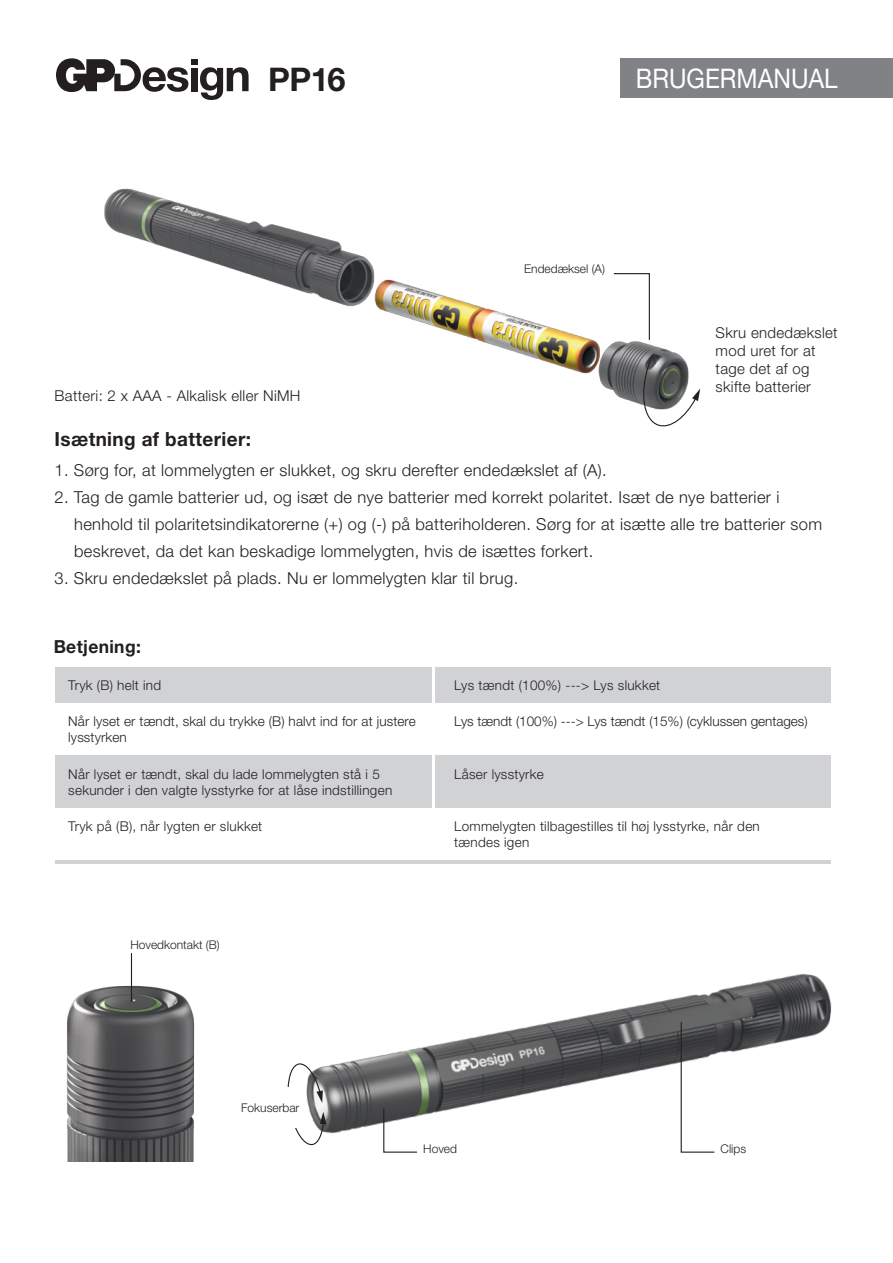
<style>
.page{position:relative;width:893px;height:1263px;background:#fff}
.page>*{position:absolute;margin:0;border:0;box-sizing:border-box;transform-origin:0 0}
.t1{font:700 32.55px "Helvetica Neue LT Std";color:#231f20}
.t2{font:27px "Helvetica Neue LT Std";color:#fff;scale:.9 1}
.t3{font:700 19.5px "Helvetica Neue LT Std";letter-spacing:.02em;color:#231f20}
.t4{font:700 18px "Helvetica Neue LT Std";letter-spacing:.02em;color:#231f20}
.t5{font:300 16.5px/27px "Helvetica Neue LT Std";letter-spacing:.02em;color:#231f20}
.t6{font:300 15px/18px "Helvetica Neue LT Std";letter-spacing:.02em;color:#231f20}
.t7{font:300 13.5px/16.2px "Helvetica Neue LT Std";letter-spacing:.02em;color:#231f20}
.t8{font:300 13.5px "Helvetica Neue LT Std";color:#231f20}
.t9{font:300 12px "Helvetica Neue LT Std";color:#231f20}
</style>
<div class="page">
<img style="left:104px;top:188px;width:597px;height:216px">
<img style="left:191px;top:860px;width:641px;height:274px">
<img style="left:67px;top:920px;width:254px;height:242px">
<svg style="left:639px;top:359px;width:61px;height:68px"></svg>
<hr style="left:131px;top:953px;width:1px;height:49px;background:#231f20">
<svg style="left:613px;top:272px;width:37px;height:69px"></svg>
<svg style="left:383px;top:1107px;width:35px;height:46px"></svg>
<svg style="left:680px;top:1021px;width:35px;height:132px"></svg>
<svg style="left:56px;top:58px;width:193px;height:42px"></svg>
<div style="left:55px;top:667px;width:775px;height:36px;background:#d1d2d4"></div>
<div style="left:55px;top:756px;width:775px;height:52px;background:#d1d2d4"></div>
<hr style="left:55px;top:860px;width:775px;height:3px;background:#d1d2d4">
<hr style="left:432px;top:656px;width:2px;height:172px;background:#fff">
<div style="left:620px;top:58px;width:273px;height:40px;background:#808285"></div>
<svg style="left:287px;top:1061px;width:39px;height:86px"></svg>
<div style="left:282px;top:1087px;width:16px;height:40px;background:#fff"></div>
<h1 class="t1" style="left:268px;top:59px;width:79px">PP16</h1>
<h2 class="t2" style="left:636px;top:62px;width:226px">BRUGERMANUAL</h2>
<p class="t9" style="left:524px;top:261px;width:82px">Endedæksel (A)</p>
<p class="t6" style="left:716px;top:323px;width:124px">Skru endedækslet mod uret for at tage det af og skifte batterier</p>
<p class="t6" style="left:55px;top:386px;width:247px">Batteri: 2 x AAA - Alkalisk eller NiMH</p>
<p class="t3" style="left:55px;top:427px;width:198px">Isætning af batterier:</p>
<p class="t5" style="left:55px;top:456px;width:554px">1. Sørg for, at lommelygten er slukket, og skru derefter endedækslet af (A).</p>
<p class="t5" style="left:74px;top:483px;width:749px;text-indent:-20px">2. Tag de gamle batterier ud, og isæt de nye batterier med korrekt polaritet. Isæt de nye batterier i henhold til polaritetsindikatorerne (+) og (-) på batteriholderen. Sørg for at isætte alle tre batterier som beskrevet, da det kan beskadige lommelygten, hvis de isættes forkert.</p>
<p class="t5" style="left:55px;top:564px;width:465px">3. Skru endedækslet på plads. Nu er lommelygten klar til brug.</p>
<p class="t4" style="left:54px;top:635px;width:89px">Betjening:</p>
<p class="t7" style="left:68px;top:677px;width:94px">Tryk (B) helt ind</p>
<p class="t7" style="left:454px;top:677px;width:207px">Lys tændt (100%) ---&gt; Lys slukket</p>
<p class="t8" style="left:454px;top:713px;width:355px">Lys tændt (100%) ---&gt; Lys tændt (15%) (cyklussen gentages)</p>
<p class="t7" style="left:454px;top:765px;width:91px">Låser lysstyrke</p>
<p class="t7" style="left:454px;top:817px;width:307px">Lommelygten tilbagestilles til høj lysstyrke, når den tændes igen</p>
<p class="t7" style="left:68px;top:713px;width:349px">Når lyset er tændt, skal du trykke (B) halvt ind for at justere lysstyrken</p>
<p class="t7" style="left:68px;top:766px;width:325px">Når lyset er tændt, skal du lade lommelygten stå i 5 sekunder i den valgte lysstyrke for at låse indstillingen</p>
<p class="t7" style="left:68px;top:818px;width:195px">Tryk på (B), når lygten er slukket</p>
<p class="t9" style="left:130px;top:937px;width:91px">Hovedkontakt (B)</p>
<p class="t9" style="left:241px;top:1100px;width:60px">Fokuserbar</p>
<p class="t9" style="left:423px;top:1141px;width:35px">Hoved</p>
<p class="t9" style="left:721px;top:1141px;width:27px">Clips</p>
</div>
